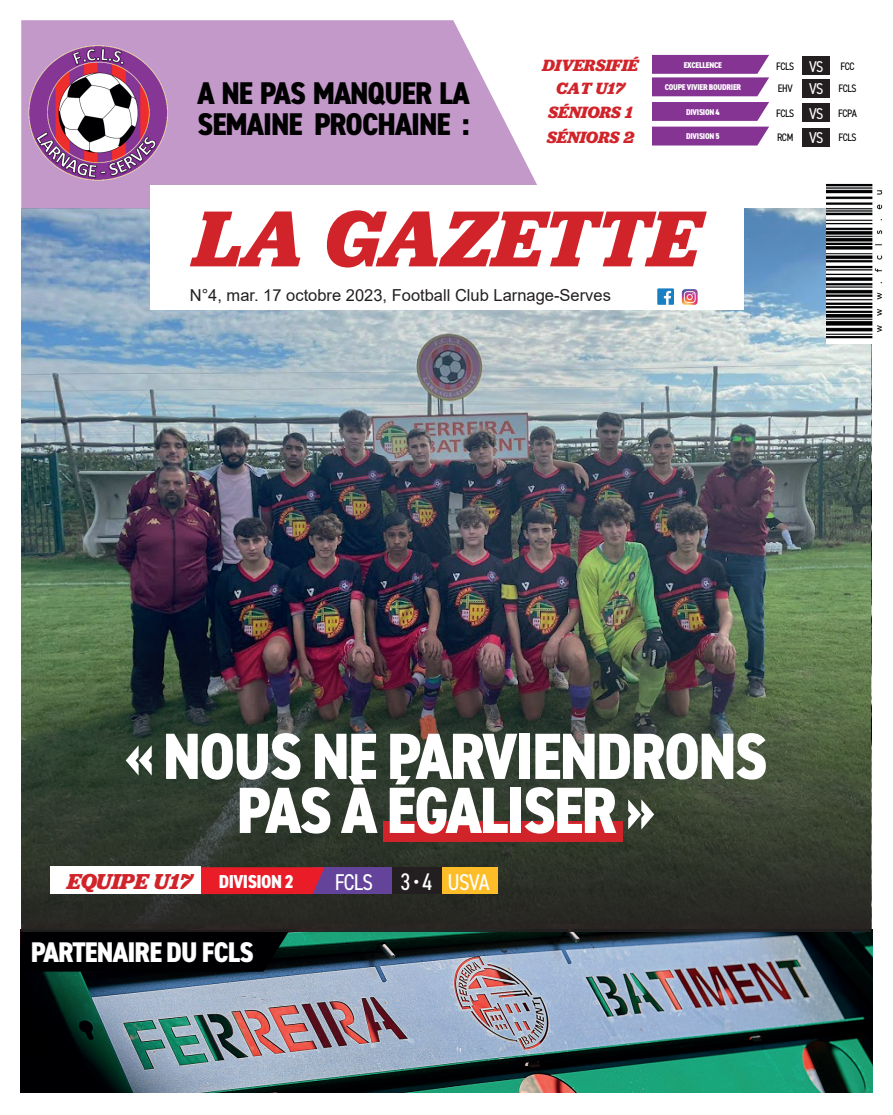
<style>
.page{position:relative;width:893px;height:1115px;background:#fff}
.page>*{position:absolute;margin:0;border:0;box-sizing:border-box;transform-origin:0 0}
.t1{font:italic 700 82.5px "Jubilat";color:#d1232a}
.t2{font:800 condensed 65.55px/54px "DIN2014";letter-spacing:-.03em;color:#fff;text-align:center}
.t3{font:800 condensed 31.5px/31.5px "DIN2014";letter-spacing:-.03em;color:#000}
.t4{font:800 condensed 28.5px "DIN2014";letter-spacing:-.03em;color:#fff}
.t5{font:condensed 22.95px "DIN2014";letter-spacing:-.03em;color:#fff}
.t6{font:italic 700 22.5px "Jubilat";color:#d1232a}
.t7{font:italic 700 16.95px "Jubilat";color:#d1232a}
.t8{font:16.5px "Arial";color:#231f20}
.t9{font:condensed 10.8px "DIN2014";letter-spacing:-.03em;color:#000}
.t10{font:800 condensed 8.4px "DIN2014";letter-spacing:-.03em;color:#fff}
.s1{font-size:15.75px;color:#fff}
.s2{font-family:"DIN2014";font-weight:800;font-style:normal;font-stretch:condensed;font-size:18.75px;color:#fff}
.s3{font-size:24px}
</style>
<div class="page">
<img style="left:21px;top:208px;width:850px;height:398px">
<img style="left:21px;top:929px;width:851px;height:163px">
<div style="left:21px;top:931px;width:269px;height:40px;background:#000003"></div>
<svg style="left:21px;top:20px;width:516px;height:188px;background:#c7a2ce"></svg>
<svg style="left:652px;top:102px;width:117px;height:19px;background:#8b3e99"></svg>
<div style="left:802px;top:103px;width:28px;height:19px;background:#231f20"></div>
<div style="left:529px;top:102px;width:123px;height:19px;background:#fff"></div>
<div style="left:652px;top:127px;width:117px;height:18px;background:#853494"></div>
<div style="left:802px;top:128px;width:28px;height:18px;background:#231f20"></div>
<div style="left:529px;top:126px;width:123px;height:20px;background:#fff"></div>
<div style="left:802px;top:79px;width:28px;height:18px;background:#231f20"></div>
<div style="left:529px;top:77px;width:123px;height:20px;background:#fff"></div>
<svg style="left:652px;top:55px;width:117px;height:41px;background:#954ea2"></svg>
<div style="left:802px;top:56px;width:28px;height:19px;background:#231f20"></div>
<div style="left:529px;top:54px;width:123px;height:20px;background:#fff"></div>
<img style="left:21px;top:44px;width:155px;height:136px">
<img style="left:21px;top:606px;width:850px;height:325px">
<div style="left:312px;top:867px;width:84px;height:27px;background:#64439b"></div>
<div style="left:440px;top:867px;width:57px;height:27px;background:#fdbd28"></div>
<svg style="left:201px;top:867px;width:124px;height:27px;background:#e11e2d"></svg>
<div style="left:392px;top:867px;width:49px;height:27px;background:#231f20"></div>
<div style="left:50px;top:866px;width:151px;height:28px;background:#fff"></div>
<img style="left:826px;top:183px;width:56px;height:160px">
<div style="left:150px;top:185px;width:594px;height:125px;background:#fff"></div>
<img style="left:657px;top:289px;width:17px;height:16px">
<img style="left:682px;top:289px;width:16px;height:16px">
<div style="left:383px;top:821px;width:239px;height:20px;background:#d1232a"></div>
<h3 class="t3" style="left:197px;top:77px;width:274px">A NE PAS MANQUER LA<br>SEMAINE PROCHAINE :</h3>
<p class="t7" style="left:542px;top:55px;width:97px">DIVERSIFIÉ</p>
<p class="t9" style="left:776px;top:59px;width:80px">FCLS <span class="s1">VS</span> FCC</p>
<p class="t10" style="left:684px;top:59px;width:40px">EXCELLENCE</p>
<p class="t7" style="left:556px;top:77px;width:70px">CAT U17</p>
<p class="t9" style="left:778px;top:81px;width:80px">EHV <span class="s1">VS</span> FCLS</p>
<p class="t10" style="left:665px;top:81px;width:78px">COUPE VIVIER BOUDRIER</p>
<p class="t7" style="left:548px;top:102px;width:86px">SÉNIORS 1</p>
<p class="t9" style="left:776px;top:106px;width:82px">FCLS <span class="s1">VS</span> FCPA</p>
<p class="t10" style="left:686px;top:131px;width:35px">DIVISION 5</p>
<p class="t10" style="left:686px;top:106px;width:35px">DIVISION 4</p>
<p class="t7" style="left:547px;top:126px;width:89px">SÉNIORS 2</p>
<p class="t9" style="left:777px;top:130px;width:81px">RCM <span class="s1">VS</span> FCLS</p>
<h1 class="t1" style="left:194px;top:185px;width:507px">LA GAZETTE</h1>
<p class="t8" style="left:190px;top:284px;width:423px">N°4, mar. 17 octobre 2023, Football Club Larnage-Serves</p>
<h2 class="t2" style="left:124px;top:729px;width:645px">« NOUS NE PARVIENDRONS<br>PAS À ÉGALISER »</h2>
<h3 class="t6" style="left:67px;top:866px;width:228px">EQUIPE U17 <span class="s2">DIVISION 2</span></h3>
<h3 class="t5" style="left:335px;top:866px;width:156px">FCLS <span class="s3">3 • 4</span> USVA</h3>
<h3 class="t4" style="left:31px;top:933px;width:224px">PARTENAIRE DU FCLS</h3>
</div>
